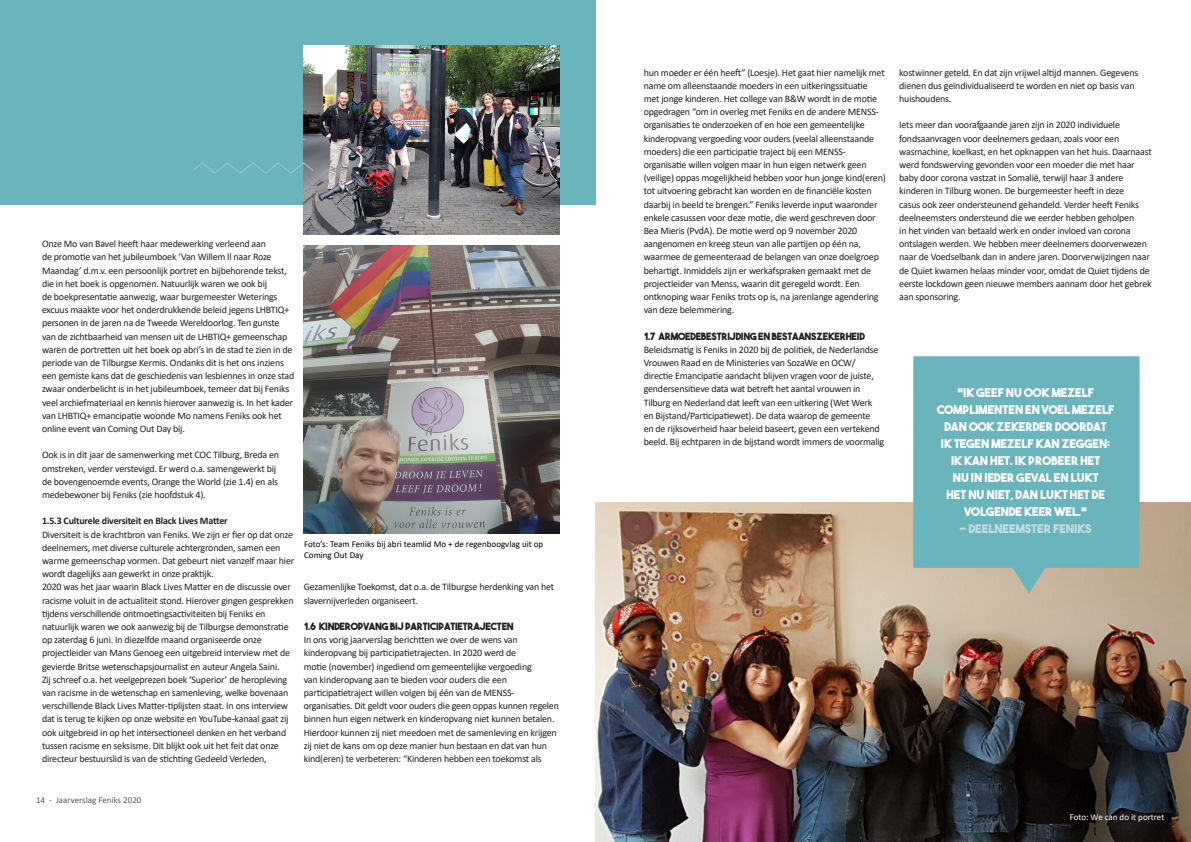
<style>
.page{position:relative;width:1191px;height:842px;background:#fff}
.page>*{position:absolute;margin:0;border:0;box-sizing:border-box;transform-origin:0 0}
.t1{font:12px/17px "The Bold Font";color:#fff;text-align:center}
.t2{font:12px "The Bold Font";color:#c1dce0}
.t3{font:10px/13.2px "Calibri";letter-spacing:-.02em;color:#231f20}
.t4{font:10px "The Bold Font";letter-spacing:-.02em;color:#231f20}
.t5{font:700 10px "Calibri";letter-spacing:-.02em;color:#231f20}
.t6{font:9px/10.8px "Calibri";color:#000001}
.t7{font:9px "Calibri";color:#57585a}
.t8{font:9px "Calibri";color:#fff}
</style>
<div class="page">
<div style="left:0;top:0;width:595px;height:204px;background:#6ab4bc"></div>
<img style="left:596px;top:503px;width:595px;height:339px">
<img style="left:304px;top:45px;width:255px;height:189px">
<img style="left:304px;top:246px;width:255px;height:288px">
<svg style="left:913px;top:356px;width:226px;height:237px;background:#73b4b9"></svg>
<svg style="left:193px;top:162px;width:121px;height:12px"></svg>
<p class="t3" style="left:42px;top:237px;width:254px">Onze Mo van Bavel heeft haar medewerking verleend aan<br>de promotie van het jubileumboek ‘Van Willem ll naar Roze Maandag’ d.m.v. een persoonlijk portret en bijbehorende tekst, die in het boek is opgenomen. Natuurlijk waren we ook bij<br>de boekpresentatie aanwezig, waar burgemeester Weterings excuus maakte voor het onderdrukkende beleid jegens LHBTIQ+ personen in de jaren na de Tweede Wereldoorlog. Ten gunste van de zichtbaarheid van mensen uit de LHBTIQ+ gemeenschap waren de portretten uit het boek op abri’s in de stad te zien in de periode van de Tilburgse Kermis. Ondanks dit is het ons inziens een gemiste kans dat de geschiedenis van lesbiennes in onze stad zwaar onderbelicht is in het jubileumboek, temeer dat bij Feniks veel archiefmateriaal en kennis hierover aanwezig is. In het kader van LHBTIQ+ emancipatie woonde Mo namens Feniks ook het online event van Coming Out Day bij.</p>
<p class="t3" style="left:42px;top:448px;width:239px">Ook is in dit jaar de samenwerking met COC Tilburg, Breda en omstreken, verder verstevigd. Er werd o.a. samengewerkt bij de bovengenoemde events, Orange the World (zie 1.4) en als medebewoner bij Feniks (zie hoofdstuk 4).</p>
<p class="t5" style="left:42px;top:514px;width:187px">1.5.3 Culturele diversiteit en Black Lives Matter</p>
<p class="t3" style="left:42px;top:527px;width:254px">Diversiteit is de krachtbron van Feniks. We zijn er fier op dat onze deelnemers, met diverse culturele achtergronden, samen een warme gemeenschap vormen. Dat gebeurt niet vanzelf maar hier wordt dagelijks aan gewerkt in onze praktijk.</p>
<p class="t3" style="left:42px;top:580px;width:253px">2020 was het jaar waarin Black Lives Matter en de discussie over racisme voluit in de actualiteit stond. Hierover gingen gesprekken tijdens verschillende ontmoetingsactiviteiten bij Feniks en natuurlijk waren we ook aanwezig bij de Tilburgse demonstratie op zaterdag 6 juni. In diezelfde maand organiseerde onze projectleider van Mans Genoeg een uitgebreid interview met de gevierde Britse wetenschapsjournalist en auteur Angela Saini.<br>Zij schreef o.a. het veelgeprezen boek ‘Superior’ de heropleving van racisme in de wetenschap en samenleving, welke bovenaan verschillende Black Lives Matter-tiplijsten staat. In ons interview dat is terug te kijken op onze website en YouTube-kanaal gaat zij ook uitgebreid in op het intersectioneel denken en het verband tussen racisme en seksisme. Dit blijkt ook uit het feit dat onze directeur bestuurslid is van de stichting Gedeeld Verleden,</p>
<p class="t6" style="left:304px;top:539px;width:241px">Foto’s: Team Feniks bij abri teamlid Mo + de regenboogvlag uit op<br>Coming Out Day</p>
<p class="t3" style="left:304px;top:580px;width:252px">Gezamenlijke Toekomst, dat o.a. de Tilburgse herdenking van het slavernijverleden organiseert.</p>
<p class="t4" style="left:304px;top:620px;width:212px">1.6 KINDEROPVANG BIJ PARTICIPATIETRAJECTEN</p>
<p class="t3" style="left:304px;top:633px;width:257px">In ons vorig jaarverslag berichtten we over de wens van kinderopvang bij participatietrajecten. In 2020 werd de<br>motie (november) ingediend om gemeentelijke vergoeding<br>van kinderopvang aan te bieden voor ouders die een participatietraject willen volgen bij één van de MENSS&shy;organisaties. Dit geldt voor ouders die geen oppas kunnen regelen binnen hun eigen netwerk en kinderopvang niet kunnen betalen.<br>Hierdoor kunnen zij niet meedoen met de samenleving en krijgen zij niet de kans om op deze manier hun bestaan en dat van hun kind(eren) te verbeteren: “Kinderen hebben een toekomst als</p>
<p class="t7" style="left:36px;top:794px;width:107px">14 - Jaarverslag Feniks 2020</p>
<p class="t3" style="left:643px;top:65px;width:244px">hun moeder er één heeft” (Loesje). Het gaat hier namelijk met name om alleenstaande moeders in een uitkeringssituatie met jonge kinderen. Het college van B&amp;W wordt in de motie opgedragen “om in overleg met Feniks en de andere MENSS&shy;organisaties te onderzoeken of en hoe een gemeentelijke kinderopvang vergoeding voor ouders (veelal alleenstaande moeders) die een participatie traject bij een MENSS&shy;organisatie willen volgen maar in hun eigen netwerk geen (veilige) oppas mogelijkheid hebben voor hun jonge kind(eren) tot uitvoering gebracht kan worden en de financiële kosten daarbij in beeld te brengen.” Feniks leverde input waaronder enkele casussen voor deze motie, die werd geschreven door Bea Mieris (PvdA). De motie werd op 9 november 2020 aangenomen en kreeg steun van alle partijen op één na, waarmee de gemeenteraad de belangen van onze doelgroep behartigt. Inmiddels zijn er werkafspraken gemaakt met de projectleider van Menss, waarin dit geregeld wordt. Een ontknoping waar Feniks trots op is, na jarenlange agendering van deze belemmering.</p>
<p class="t4" style="left:643px;top:330px;width:223px">1.7 ARMOEDEBESTRIJDING EN BESTAANSZEKERHEID</p>
<p class="t3" style="left:643px;top:343px;width:242px">Beleidsmatig is Feniks in 2020 bij de politiek, de Nederlandse Vrouwen Raad en de Ministeries van SozaWe en OCW/ directie Emancipatie aandacht blijven vragen voor de juiste, gendersensitieve data wat betreft het aantal vrouwen in Tilburg en Nederland dat leeft van een uitkering (Wet Werk en Bijstand/Participatiewet). De data waarop de gemeente<br>en de rijksoverheid haar beleid baseert, geven een vertekend beeld. Bij echtparen in de bijstand wordt immers de voormalig</p>
<p class="t3" style="left:899px;top:65px;width:240px">kostwinner geteld. En dat zijn vrijwel altijd mannen. Gegevens dienen dus geïndividualiseerd te worden en niet op basis van huishoudens.</p>
<p class="t3" style="left:899px;top:118px;width:254px">Iets meer dan voorafgaande jaren zijn in 2020 individuele fondsaanvragen voor deelnemers gedaan, zoals voor een wasmachine, koelkast, en het opknappen van het huis. Daarnaast werd fondswerving gevonden voor een moeder die met haar baby door corona vastzat in Somalië, terwijl haar 3 andere kinderen in Tilburg wonen. De burgemeester heeft in deze<br>casus ook zeer ondersteunend gehandeld. Verder heeft Feniks deelneemsters ondersteund die we eerder hebben geholpen<br>in het vinden van betaald werk en onder invloed van corona ontslagen werden. We hebben meer deelnemers doorverwezen naar de Voedselbank dan in andere jaren. Doorverwijzingen naar de Quiet kwamen helaas minder voor, omdat de Quiet tijdens de eerste lockdown geen nieuwe members aannam door het gebrek aan sponsoring.</p>
<p class="t1" style="left:937px;top:384px;width:179px">“IK GEEF NU OOK MEZELF<br>COMPLIMENTEN EN VOEL MEZELF<br>DAN OOK ZEKERDER DOORDAT<br>IK TEGEN MEZELF KAN ZEGGEN:<br>IK KAN HET. IK PROBEER HET<br>NU IN IEDER GEVAL EN LUKT<br>HET NU NIET, DAN LUKT HET DE<br>VOLGENDE KEER WEL.”</p>
<p class="t2" style="left:959px;top:521px;width:134px">– DEELNEEMSTER FENIKS</p>
<p class="t8" style="left:1069px;top:810px;width:96px">Foto: We can do it portret</p>
</div>
